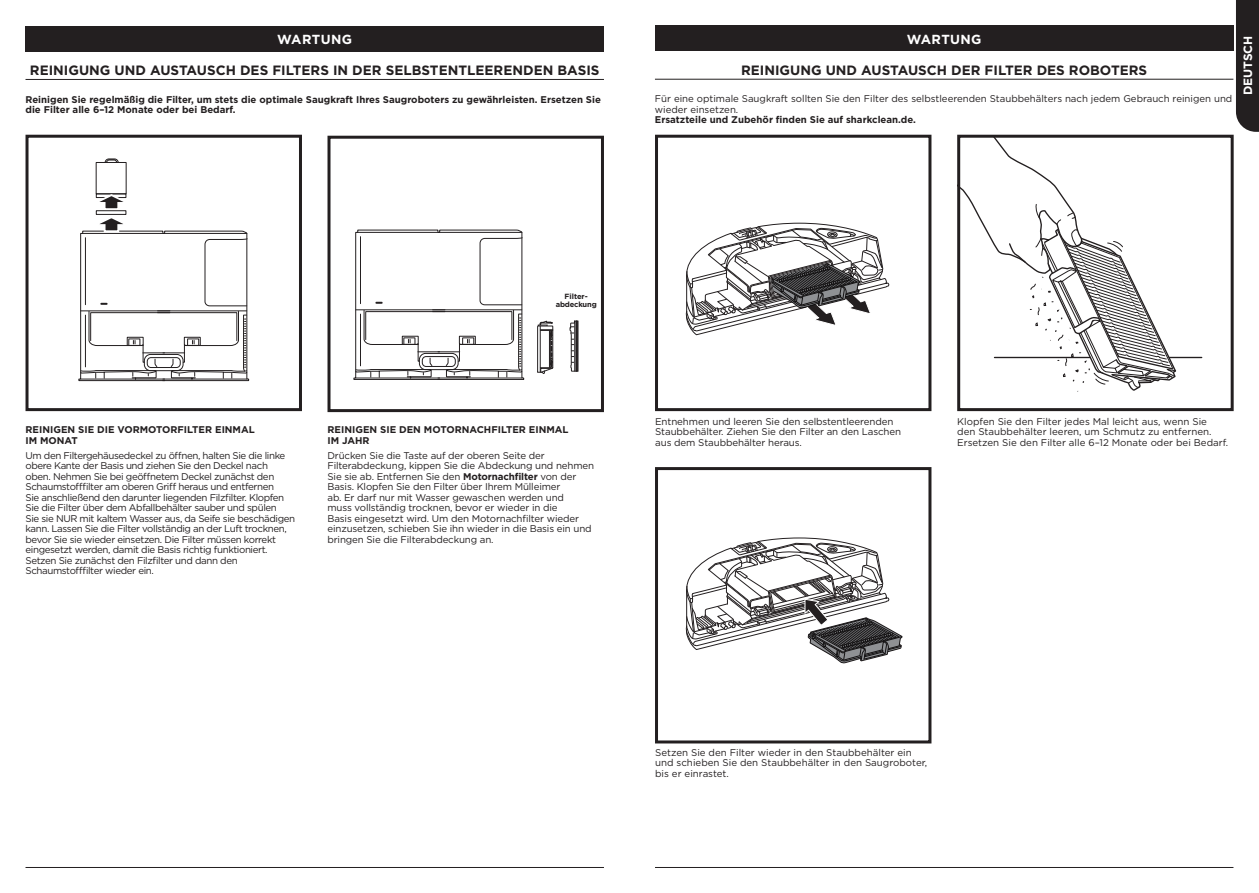
<style>
.page{position:relative;width:1259px;height:893px;background:#fff}
.page>*{position:absolute;margin:0;border:0;box-sizing:border-box;transform-origin:0 0}
.t1{font:700 13.5px "Gotham";color:#231f20}
.t2{font:700 13.2px "Gotham";letter-spacing:.03em;color:#fff}
.t3{font:700 12px "Gotham";color:#fff}
.t4{font:9.75px/10.5px "Gotham";letter-spacing:-.015em;color:#231f20}
.t5{font:9.75px/10.5px "Gotham";letter-spacing:-.04em;color:#231f20}
.t6{font:700 9.75px/10.5px "Gotham";color:#231f20}
.t7{font:700 7.5px/7.5px "Gotham";letter-spacing:-.02em;color:#231f20;text-align:center}
.s1{font-weight:700}
</style>
<div class="page">
<hr style="left:26px;top:867px;width:578px;height:1px;background:#231f20">
<hr style="left:655px;top:867px;width:578px;height:1px;background:#231f20">
<div style="left:26px;top:26px;width:578px;height:25px;background:#231f20"></div>
<hr style="left:26px;top:79px;width:578px;height:1px;background:#231f20">
<svg style="left:104px;top:159px;width:15px;height:3px"></svg>
<div style="left:26px;top:135px;width:276px;height:276px;border:3px solid #231f20"></div>
<svg style="left:569px;top:320px;width:9px;height:52px"></svg>
<svg style="left:353px;top:230px;width:171px;height:150px"></svg>
<svg style="left:537px;top:321px;width:16px;height:53px"></svg>
<div style="left:327px;top:136px;width:277px;height:276px;border:3px solid #231f20"></div>
<svg style="left:78px;top:193px;width:171px;height:188px"></svg>
<div style="left:655px;top:26px;width:578px;height:25px;background:#231f20"></div>
<hr style="left:655px;top:79px;width:578px;height:1px;background:#231f20">
<hr style="left:1169px;top:357px;width:32px;height:1px;background:#231f20">
<svg style="left:961px;top:139px;width:216px;height:253px"></svg>
<div style="left:957px;top:135px;width:276px;height:276px;border:3px solid #231f20"></div>
<div style="left:655px;top:135px;width:276px;height:276px;border:3px solid #231f20"></div>
<div style="left:655px;top:467px;width:276px;height:276px;border:3px solid #231f20"></div>
<svg style="left:685px;top:222px;width:205px;height:114px"></svg>
<svg style="left:685px;top:537px;width:218px;height:127px"></svg>
<div style="left:1236px;top:0;width:23px;height:132px;background:#231f20"></div>
<h2 class="t2" style="left:277px;top:30px;width:76px">WARTUNG</h2>
<h1 class="t1" style="left:30px;top:61px;width:571px">REINIGUNG UND AUSTAUSCH DES FILTERS IN DER SELBSTENTLEERENDEN BASIS</h1>
<p class="t6" style="left:26px;top:94px;width:577px">Reinigen Sie regelmäßig die Filter, um stets die optimale Saugkraft Ihres Saugroboters zu gewährleisten. Ersetzen Sie die Filter alle 6–12 Monate oder bei Bedarf.</p>
<h2 class="t2" style="left:906px;top:30px;width:76px">WARTUNG</h2>
<h1 class="t1" style="left:741px;top:61px;width:408px">REINIGUNG UND AUSTAUSCH DER FILTER DES ROBOTERS</h1>
<p class="t4" style="left:655px;top:93px;width:579px">Für eine optimale Saugkraft sollten Sie den Filter des selbstleerenden Staubbehälters nach jedem Gebrauch reinigen und wieder einsetzen.</p>
<p class="t6" style="left:655px;top:115px;width:263px">Ersatzteile und Zubehör finden Sie auf sharkclean.de.</p>
<p class="t3" style="left:1240px;top:95px;width:61px;rotate:-90deg">DEUTSCH</p>
<p class="t7" style="left:556px;top:293px;width:43px">Filter&shy;abdeckung</p>
<p class="t6" style="left:26px;top:425px;width:231px">REINIGEN SIE DIE VORMOTORFILTER EINMAL<br>IM MONAT</p>
<p class="t5" style="left:26px;top:450px;width:271px">Um den Filtergehäusedeckel zu öffnen, halten Sie die linke obere Kante der Basis und ziehen Sie den Deckel nach oben. Nehmen Sie bei geöffnetem Deckel zunächst den Schaumstofffilter am oberen Griff heraus und entfernen<br>Sie anschließend den darunter liegenden Filzfilter. Klopfen Sie die Filter über dem Abfallbehälter sauber und spülen<br>Sie sie NUR mit kaltem Wasser aus, da Seife sie beschädigen kann. Lassen Sie die Filter vollständig an der Luft trocknen, bevor Sie sie wieder einsetzen. Die Filter müssen korrekt eingesetzt werden, damit die Basis richtig funktioniert.<br>Setzen Sie zunächst den Filzfilter und dann den Schaumstofffilter wieder ein.</p>
<p class="t6" style="left:327px;top:425px;width:243px">REINIGEN SIE DEN MOTORNACHFILTER EINMAL<br>IM JAHR</p>
<p class="t4" style="left:327px;top:450px;width:268px">Drücken Sie die Taste auf der oberen Seite der Filterabdeckung, kippen Sie die Abdeckung und nehmen Sie sie ab. Entfernen Sie den <span class="s1">Motornachfilter</span> von der Basis. Klopfen Sie den Filter über Ihrem Mülleimer<br>ab. Er darf nur mit Wasser gewaschen werden und<br>muss vollständig trocknen, bevor er wieder in die<br>Basis eingesetzt wird. Um den Motornachfilter wieder einzusetzen, schieben Sie ihn wieder in die Basis ein und bringen Sie die Filterabdeckung an.</p>
<p class="t4" style="left:655px;top:416px;width:247px">Entnehmen und leeren Sie den selbstentleerenden<br>Staubbehälter. Ziehen Sie den Filter an den Laschen aus dem Staubbehälter heraus.</p>
<p class="t4" style="left:957px;top:416px;width:272px">Klopfen Sie den Filter jedes Mal leicht aus, wenn Sie<br>den Staubbehälter leeren, um Schmutz zu entfernen.<br>Ersetzen Sie den Filter alle 6–12 Monate oder bei Bedarf.</p>
<p class="t4" style="left:655px;top:747px;width:274px">Setzen Sie den Filter wieder in den Staubbehälter ein und schieben Sie den Staubbehälter in den Saugroboter, bis er einrastet.</p>
</div>
